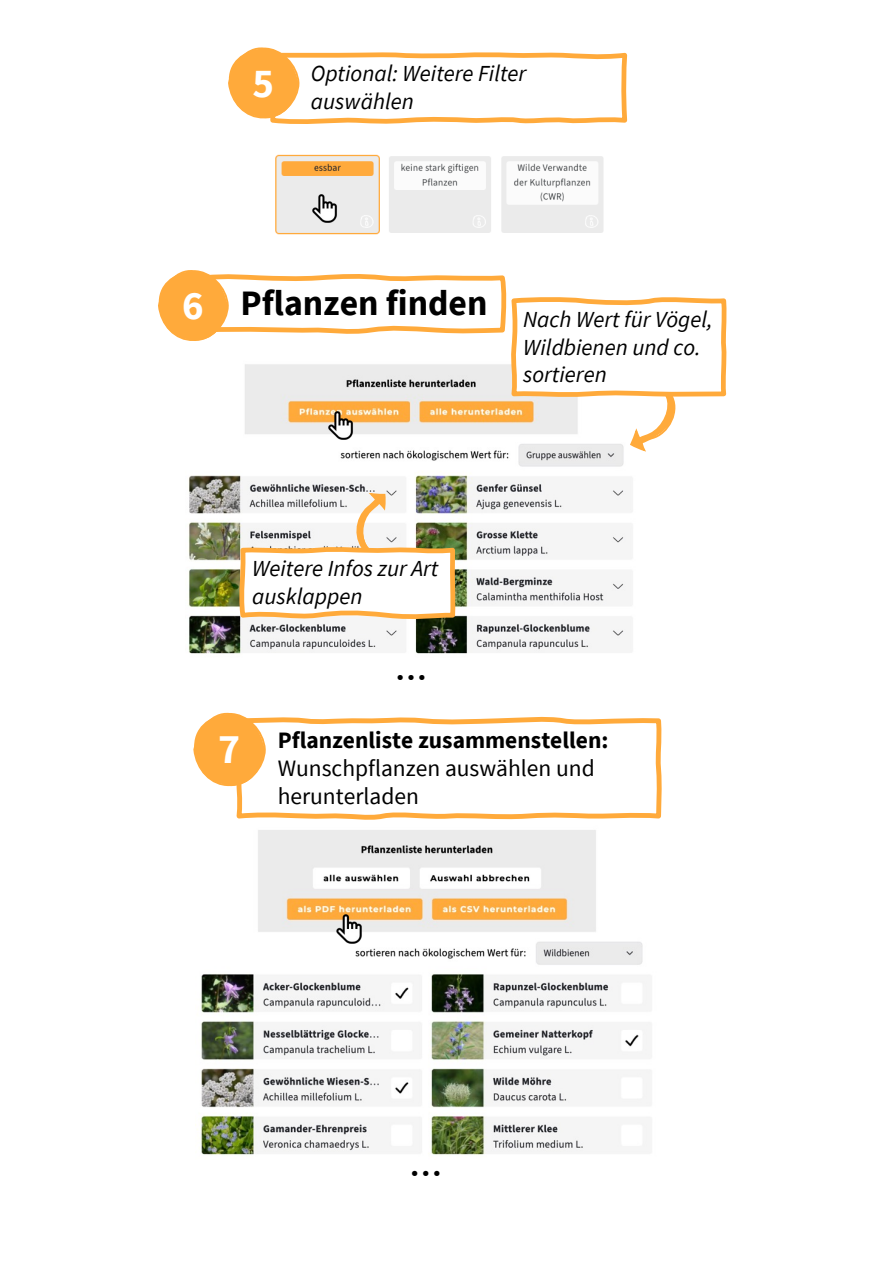
<style>
.page{position:relative;width:893px;height:1263px;background:#fff}
.page>*{position:absolute;margin:0;border:0;box-sizing:border-box;transform-origin:0 0}
.t1{font:700 41.7px "Source Sans Pro";color:#fff}
.t2{font:41.7px "Aptos";color:#000}
.t3{font:40.8px "Aptos";color:#000}
.t4{font:700 40.8px "Source Sans Pro";color:#fff}
.t5{font:23.55px/28px "Source Sans Pro";color:#000}
.t6{font:italic 22.95px/28px "Source Sans Pro";color:#000}
.s1{font-family:"Arial";font-style:normal}
.s2{font-family:"Arial"}
.s3{font-weight:700}
</style>
<div class="page">
<img style="left:195px;top:830px;width:457px;height:325px">
<svg style="left:193px;top:712px;width:467px;height:107px"></svg>
<img style="left:332px;top:912px;width:34px;height:33px">
<img style="left:188px;top:453px;width:445px;height:201px">
<svg style="left:238px;top:492px;width:220px;height:131px"></svg>
<svg style="left:158px;top:270px;width:569px;height:183px"></svg>
<svg style="left:228px;top:47px;width:399px;height:77px"></svg>
<img style="left:275px;top:154px;width:329px;height:81px">
<img style="left:308px;top:192px;width:33px;height:33px">
<p class="t4" style="left:253px;top:56px;width:23px">5</p>
<p class="t6" style="left:311px;top:59px;width:217px;text-indent:-29px"><span class="s1">•</span> Optional: Weitere Filter auswählen</p>
<p class="t6" style="left:523px;top:305px;width:191px;line-height:27.5px;text-indent:-341px"><sup>6</sup> <sup>•</sup> <sup>Pflanzen</sup> <sup>finden</sup> Nach Wert für Vögel,<br>Wildbienen und co. sortieren</p>
<p class="t6" style="left:252px;top:554px;width:188px">Weitere Infos zur Art ausklappen</p>
<p class="t3" style="left:394px;top:639px;width:35px">…</p>
<p class="t1" style="left:218px;top:721px;width:24px">7</p>
<p class="t5" style="left:278px;top:725px;width:332px;text-indent:-29px"><span class="s2">•</span> <span class="s3">Pflanzenliste zusammenstellen:<br></span>Wunschpflanzen auswählen und herunterladen</p>
<p class="t2" style="left:409px;top:1134px;width:36px">…</p>
</div>
